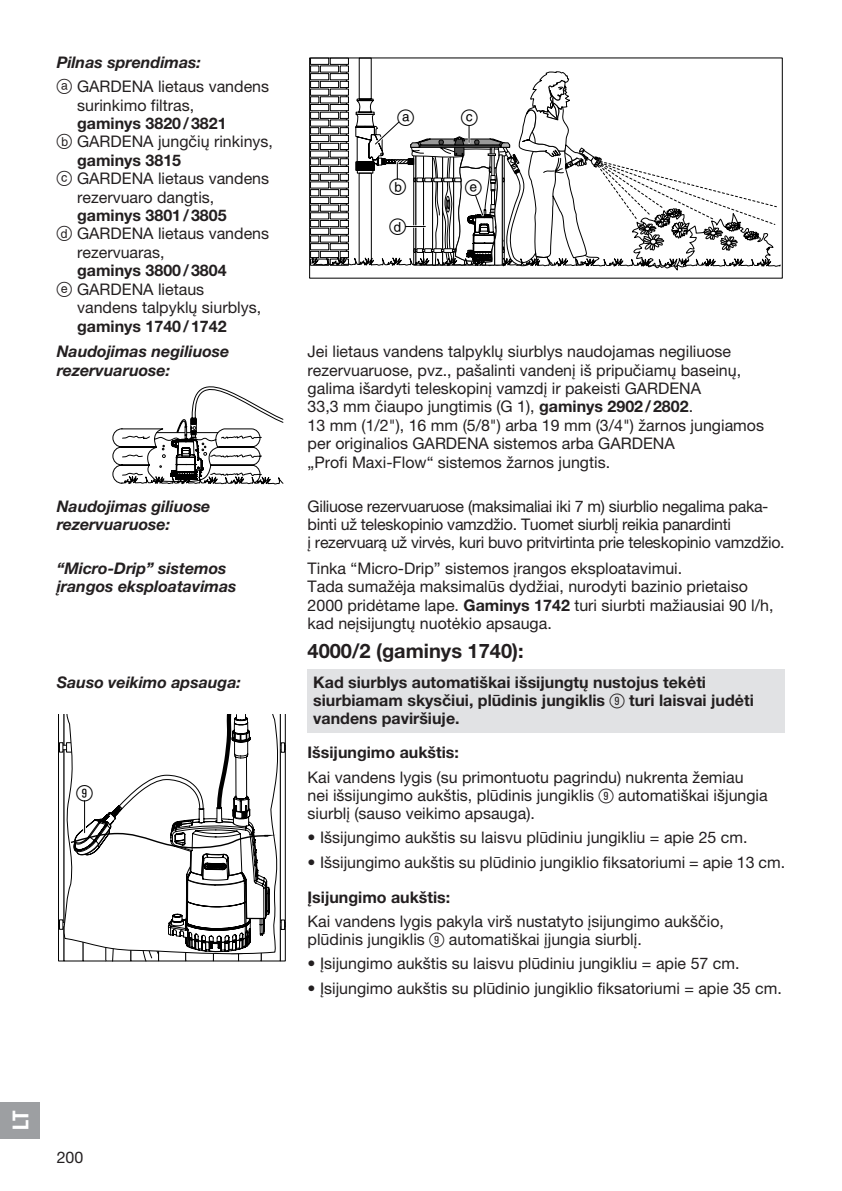
<style>
.page{position:relative;width:842px;height:1191px;background:#fff}
.page>*{position:absolute;margin:0;border:0;box-sizing:border-box;transform-origin:0 0}
.t1{font:22px "GARDENA Pro Bo Cond";color:#fff}
.t2{font:22px "Ziffernim Kreisund Quadrat BQ";color:#000}
.t3{font:21.8px "Ziffern";color:#000}
.t4{font:700 20px "GARDENA Pro";color:#231f20}
.t5{font:16px/18.4px "GARDENA Pro";color:#231f20}
.t6{font:700 16px/18.4px "GARDENA Pro";color:#231f20}
.t7{font:16px/18.4px "GARDENA Pro";letter-spacing:-.02em;color:#231f20}
.t8{font:italic 700 16px/18.4px "GARDENA Pro";color:#231f20}
.s1{font-weight:700;font-style:italic}
.s2{font-family:"Ziffern";font-size:20px}
.s3{font-family:"Ziffern";font-weight:400;font-size:20px}
.s4{font-weight:400}
.s5{font-weight:700}
.s6{font-family:"Ziffernim Kreisund Quadrat BQ";font-weight:400;font-size:20px}
.s7{font-family:"Ziffernim Kreisund Quadrat BQ";font-size:20px}
</style>
<div class="page">
<div style="left:308px;top:669px;width:477px;height:64px;background:#e1e2e4"></div>
<div style="left:330px;top:166px;width:19px;height:7px;background:#fff;border:1px solid #000"></div>
<div style="left:310px;top:166px;width:19px;height:7px;background:#fff;border:1px solid #000"></div>
<div style="left:320px;top:158px;width:19px;height:7px;background:#fff;border:1px solid #000"></div>
<div style="left:310px;top:158px;width:9px;height:7px;background:#fff;border:1px solid #000"></div>
<div style="left:340px;top:158px;width:9px;height:7px;background:#fff;border:1px solid #000"></div>
<svg style="left:330px;top:151px;width:19px;height:7px"></svg>
<svg style="left:310px;top:151px;width:19px;height:7px"></svg>
<div style="left:320px;top:143px;width:19px;height:7px;background:#fff;border:1px solid #000"></div>
<div style="left:310px;top:143px;width:9px;height:7px;background:#fff;border:1px solid #000"></div>
<div style="left:340px;top:143px;width:9px;height:7px;background:#fff;border:1px solid #000"></div>
<div style="left:330px;top:135px;width:19px;height:7px;background:#fff;border:1px solid #000"></div>
<div style="left:310px;top:135px;width:19px;height:7px;background:#fff;border:1px solid #000"></div>
<div style="left:320px;top:127px;width:19px;height:7px;background:#fff;border:1px solid #000"></div>
<div style="left:310px;top:127px;width:9px;height:7px;background:#fff;border:1px solid #000"></div>
<div style="left:340px;top:127px;width:9px;height:7px;background:#fff;border:1px solid #000"></div>
<svg style="left:330px;top:119px;width:19px;height:7px"></svg>
<svg style="left:310px;top:119px;width:19px;height:7px"></svg>
<div style="left:320px;top:112px;width:19px;height:7px;background:#fff;border:1px solid #000"></div>
<div style="left:310px;top:112px;width:9px;height:7px;background:#fff;border:1px solid #000"></div>
<div style="left:340px;top:112px;width:9px;height:7px;background:#fff;border:1px solid #000"></div>
<div style="left:330px;top:104px;width:19px;height:7px;background:#fff;border:1px solid #000"></div>
<div style="left:310px;top:104px;width:19px;height:7px;background:#fff;border:1px solid #000"></div>
<svg style="left:320px;top:96px;width:19px;height:7px"></svg>
<div style="left:310px;top:96px;width:9px;height:7px;background:#fff;border:1px solid #000"></div>
<div style="left:340px;top:96px;width:9px;height:7px;background:#fff;border:1px solid #000"></div>
<div style="left:330px;top:89px;width:19px;height:7px;background:#fff;border:1px solid #000"></div>
<div style="left:310px;top:89px;width:19px;height:7px;background:#fff;border:1px solid #000"></div>
<div style="left:320px;top:81px;width:19px;height:7px;background:#fff;border:1px solid #000"></div>
<div style="left:310px;top:81px;width:9px;height:7px;background:#fff;border:1px solid #000"></div>
<div style="left:340px;top:81px;width:9px;height:7px;background:#fff;border:1px solid #000"></div>
<div style="left:330px;top:73px;width:19px;height:7px;background:#fff;border:1px solid #000"></div>
<div style="left:310px;top:73px;width:19px;height:7px;background:#fff;border:1px solid #000"></div>
<svg style="left:320px;top:65px;width:19px;height:7px"></svg>
<div style="left:310px;top:65px;width:9px;height:7px;background:#fff;border:1px solid #000"></div>
<div style="left:340px;top:65px;width:9px;height:7px;background:#fff;border:1px solid #000"></div>
<div style="left:330px;top:58px;width:19px;height:7px;background:#fff;border:1px solid #000"></div>
<div style="left:310px;top:58px;width:19px;height:7px;background:#fff;border:1px solid #000"></div>
<svg style="left:309px;top:172px;width:472px;height:107px"></svg>
<svg style="left:352px;top:57px;width:425px;height:215px"></svg>
<svg style="left:112px;top:386px;width:171px;height:99px"></svg>
<svg style="left:58px;top:714px;width:228px;height:248px"></svg>
<hr style="left:83px;top:800px;width:3px;height:32px;background:#fff">
<hr style="left:84px;top:800px;width:1px;height:32px;background:#000">
<div style="left:0;top:1102px;width:40px;height:36px;background:#9d9fa2"></div>
<p class="t5" style="left:57px;top:50px;width:214px;line-height:24px"><span class="s1">Pilnas sprendimas:<br></span><span class="s2">A</span> GARDENA lietaus vandens</p>
<p class="t5" style="left:77px;top:95px;width:119px">surinkimo filtras,</p>
<p class="t6" style="left:77px;top:114px;width:151px">gaminys 3820/3821</p>
<p class="t5" style="left:57px;top:132px;width:218px"><span class="s2">B</span> GARDENA jungčių rinkinys,</p>
<p class="t6" style="left:77px;top:151px;width:105px">gaminys 3815</p>
<p class="t5" style="left:57px;top:169px;width:214px"><span class="s2">C</span> GARDENA lietaus vandens</p>
<p class="t5" style="left:77px;top:187px;width:139px">rezervuaro dangtis,</p>
<p class="t6" style="left:77px;top:206px;width:151px">gaminys 3801/3805</p>
<p class="t5" style="left:57px;top:224px;width:214px"><span class="s2">D</span> GARDENA lietaus vandens</p>
<p class="t5" style="left:77px;top:243px;width:89px">rezervuaras,</p>
<p class="t6" style="left:57px;top:261px;width:171px;text-indent:20px">gaminys 3800/3804<br><span class="s3">E</span> <span class="s4">GARDENA lietaus</span></p>
<p class="t5" style="left:77px;top:298px;width:186px">vandens talpyklų siurblys,</p>
<p class="t6" style="left:77px;top:316px;width:151px">gaminys 1740/1742</p>
<h2 class="t3" style="left:397px;top:106px;width:19px">A</h2>
<h2 class="t3" style="left:461px;top:106px;width:19px">C</h2>
<h2 class="t3" style="left:390px;top:175px;width:19px">B</h2>
<h2 class="t3" style="left:465px;top:176px;width:19px">E</h2>
<h2 class="t3" style="left:390px;top:215px;width:19px">D</h2>
<p class="t8" style="left:57px;top:342px;width:174px">Naudojimas negiliuose rezervuaruose:</p>
<p class="t5" style="left:308px;top:342px;width:458px">Jei lietaus vandens talpyklų siurblys naudojamas negiliuose rezervuaruose, pvz., pašalinti vandenį iš pripučiamų baseinų, galima išardyti teleskopinį vamzdį ir pakeisti GARDENA<br>33,3 mm čiaupo jungtimis (G 1), <span class="s5">gaminys 2902/2802</span>.<br>13 mm (1/2"), 16 mm (5/8") arba 19 mm (3/4") žarnos jungiamos per originalios GARDENA sistemos arba GARDENA<br>„Profi Maxi-Flow“ sistemos žarnos jungtis.</p>
<p class="t8" style="left:57px;top:496px;width:155px">Naudojimas giliuose rezervuaruose:</p>
<p class="t7" style="left:308px;top:496px;width:479px">Giliuose rezervuaruose (maksimaliai iki 7 m) siurblio negalima paka&shy;binti už teleskopinio vamzdžio. Tuomet siurblį reikia panardinti<br>į rezervuarą už virvės, kuri buvo pritvirtinta prie teleskopinio vamzdžio.</p>
<p class="t8" style="left:57px;top:559px;width:181px">“Micro-Drip” sistemos įrangos eksploatavimas</p>
<p class="t5" style="left:308px;top:559px;width:467px">Tinka “Micro-Drip” sistemos įrangos eksploatavimui.<br>Tada sumažėja maksimalūs dydžiai, nurodyti bazinio prietaiso 2000 pridėtame lape. <span class="s5">Gaminys 1742</span> turi siurbti mažiausiai 90 l/h, kad neįsijungtų nuotėkio apsauga.</p>
<p class="t4" style="left:308px;top:638px;width:217px">4000/2 (gaminys 1740):</p>
<p class="t8" style="left:57px;top:672px;width:186px">Sauso veikimo apsauga:</p>
<p class="t6" style="left:313px;top:672px;width:442px">Kad siurblys automatiškai išsijungtų nustojus tekėti siurbiamam skysčiui, plūdinis jungiklis <span class="s6">9</span> turi laisvai judėti vandens paviršiuje.</p>
<p class="t6" style="left:308px;top:743px;width:153px">Išsijungimo aukštis:</p>
<p class="t5" style="left:308px;top:767px;width:462px">Kai vandens lygis (su primontuotu pagrindu) nukrenta žemiau nei išsijungimo aukštis, plūdinis jungiklis <span class="s7">9</span> automatiškai išjungia siurblį (sauso veikimo apsauga).</p>
<p class="t5" style="left:308px;top:828px;width:441px">• Išsijungimo aukštis su laisvu plūdiniu jungikliu = apie 25 cm.</p>
<p class="t5" style="left:308px;top:852px;width:479px">• Išsijungimo aukštis su plūdinio jungiklio fiksatoriumi = apie 13 cm.</p>
<p class="t6" style="left:308px;top:887px;width:144px">Įsijungimo aukštis:</p>
<p class="t5" style="left:308px;top:912px;width:418px">Kai vandens lygis pakyla virš nustatyto įsijungimo aukščio, plūdinis jungiklis <span class="s7">9</span> automatiškai įjungia siurblį.</p>
<p class="t5" style="left:308px;top:954px;width:433px">• Įsijungimo aukštis su laisvu plūdiniu jungikliu = apie 57 cm.</p>
<p class="t5" style="left:308px;top:978px;width:476px">• Įsijungimo aukštis su plūdinio jungiklio fiksatoriumi = apie 35 cm.</p>
<h1 class="t2" style="left:77px;top:780px;width:18px">9</h1>
<h1 class="t1" style="left:7px;top:1129px;width:21px;rotate:-90deg">LT</h1>
<p class="t5" style="left:57px;top:1147px;width:28px">200</p>
</div>
